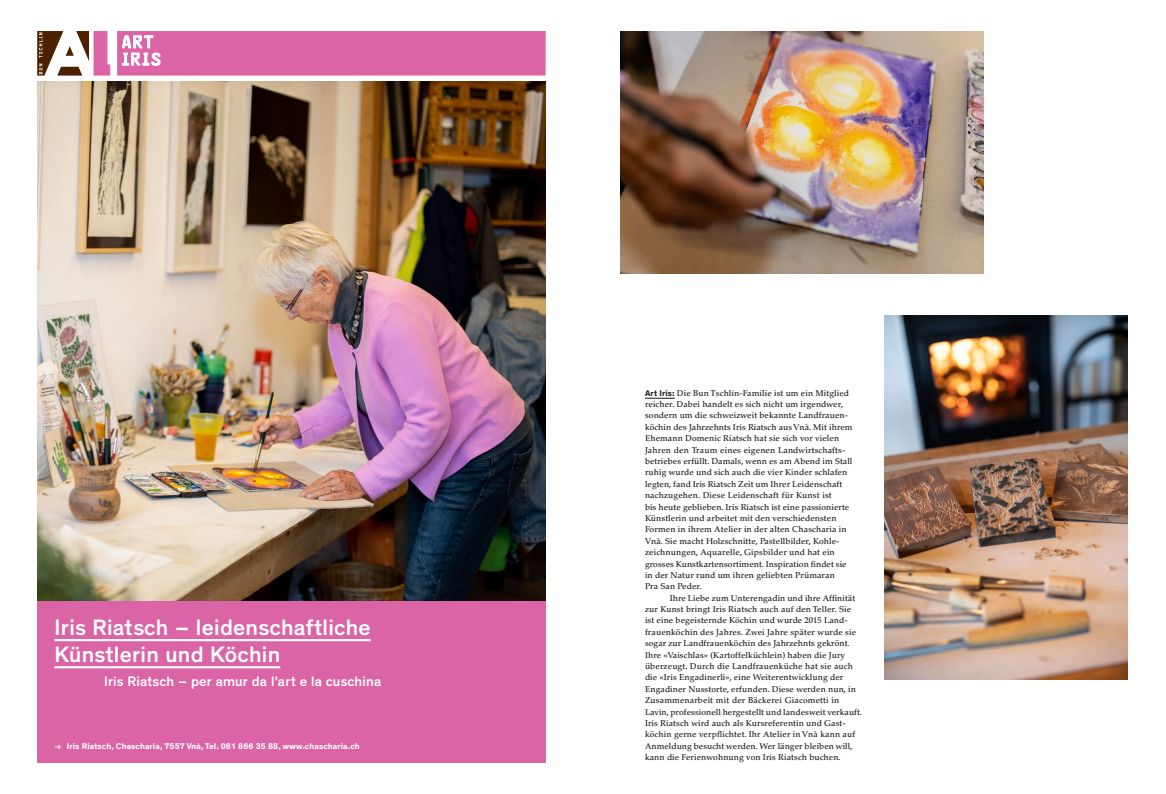
<style>
.page{position:relative;width:1166px;height:794px;background:#fff}
.page>*{position:absolute;margin:0;border:0;box-sizing:border-box;transform-origin:0 0}
.t1{font:500 22.75px/27.1px "Theinhardt";letter-spacing:.015em;color:#fff}
.t2{font:500 14px "Theinhardt";letter-spacing:.015em;color:#fff}
.t3{font:500 8.49px/11.4px "Palatino LT Std";letter-spacing:.01em;color:#231f20}
.t4{font:700 8.49px "Theinhardt";letter-spacing:.01em;color:#fff}
.s1{font-weight:500}
.s2{font-family:"Theinhardt";font-weight:700}
</style>
<div class="page">
<div style="left:37px;top:600px;width:509px;height:163px;background:#da64a5"></div>
<hr style="left:54px;top:639px;width:317px;height:2px;background:#fff">
<hr style="left:54px;top:666px;width:226px;height:2px;background:#fff">
<img style="left:37px;top:81px;width:509px;height:519px">
<hr style="left:645px;top:398px;width:30px;height:1px;background:#231f20">
<img style="left:885px;top:316px;width:243px;height:364px">
<img style="left:620px;top:31px;width:363px;height:242px">
<div style="left:117px;top:31px;width:429px;height:45px;background:#da64a5"></div>
<svg style="left:122px;top:35px;width:38px;height:31px"></svg>
<svg style="left:37px;top:31px;width:73px;height:45px"></svg>
<h1 class="t1" style="left:54px;top:614px;width:318px">Iris Riatsch – leidenschaftliche<br>Künstlerin und Köchin</h1>
<h2 class="t2" style="left:104px;top:673px;width:279px">Iris Riatsch – per amur da l’art e la cuschina</h2>
<p class="t4" style="left:54px;top:740px;width:307px"><span class="s1">→</span> Iris Riatsch, Chascharia, 7557 Vnà, Tel. 081 866 35 88, www.chascharia.ch</p>
<p class="t3" style="left:645px;top:387px;width:209px"><span class="s2">Art Iris:</span> Die Bun Tschlin-Familie ist um ein Mitglied reicher. Dabei handelt es sich nicht um irgendwer, sondern um die schweizweit bekannte Landfrauen&shy;köchin des Jahrzehnts Iris Riatsch aus Vnà. Mit ihrem Ehemann Domenic Riatsch hat sie sich vor vielen Jahren den Traum eines eigenen Landwirtschafts&shy;betriebes erfüllt. Damals, wenn es am Abend im Stall ruhig wurde und sich auch die vier Kinder schlafen legten, fand Iris Riatsch Zeit um Ihrer Leidenschaft nachzugehen. Diese Leidenschaft für Kunst ist<br>bis heute geblieben. Iris Riatsch ist eine passionierte Künstlerin und arbeitet mit den verschiedensten Formen in ihrem Atelier in der alten Chascharia in Vnà. Sie macht Holzschnitte, Pastellbilder, Kohle&shy;zeichnungen, Aquarelle, Gipsbilder und hat ein grosses Kunstkartensortiment. Inspiration findet sie in der Natur rund um ihren geliebten Prümaran<br>Pra San Peder.</p>
<p class="t3" style="left:645px;top:592px;width:219px;text-indent:25px">Ihre Liebe zum Unterengadin und ihre Affinität zur Kunst bringt Iris Riatsch auch auf den Teller. Sie ist eine begeisternde Köchin und wurde 2015 Land&shy;frauenköchin des Jahres. Zwei Jahre später wurde sie sogar zur Landfrauenköchin des Jahrzehnts gekrönt.<br>Ihre «Vaischlas» (Kartoffelküchlein) haben die Jury überzeugt. Durch die Landfrauenküche hat sie auch die «Iris Engadinerli», eine Weiterentwicklung der Engadiner Nusstorte, erfunden. Diese werden nun, in Zusammenarbeit mit der Bäckerei Giacometti in Lavin, professionell hergestellt und landesweit verkauft.<br>Iris Riatsch wird auch als Kursreferentin und Gast&shy;köchin gerne verpflichtet. Ihr Atelier in Vnà kann auf Anmeldung besucht werden. Wer länger bleiben will, kann die Ferienwohnung von Iris Riatsch buchen.</p>
</div>
